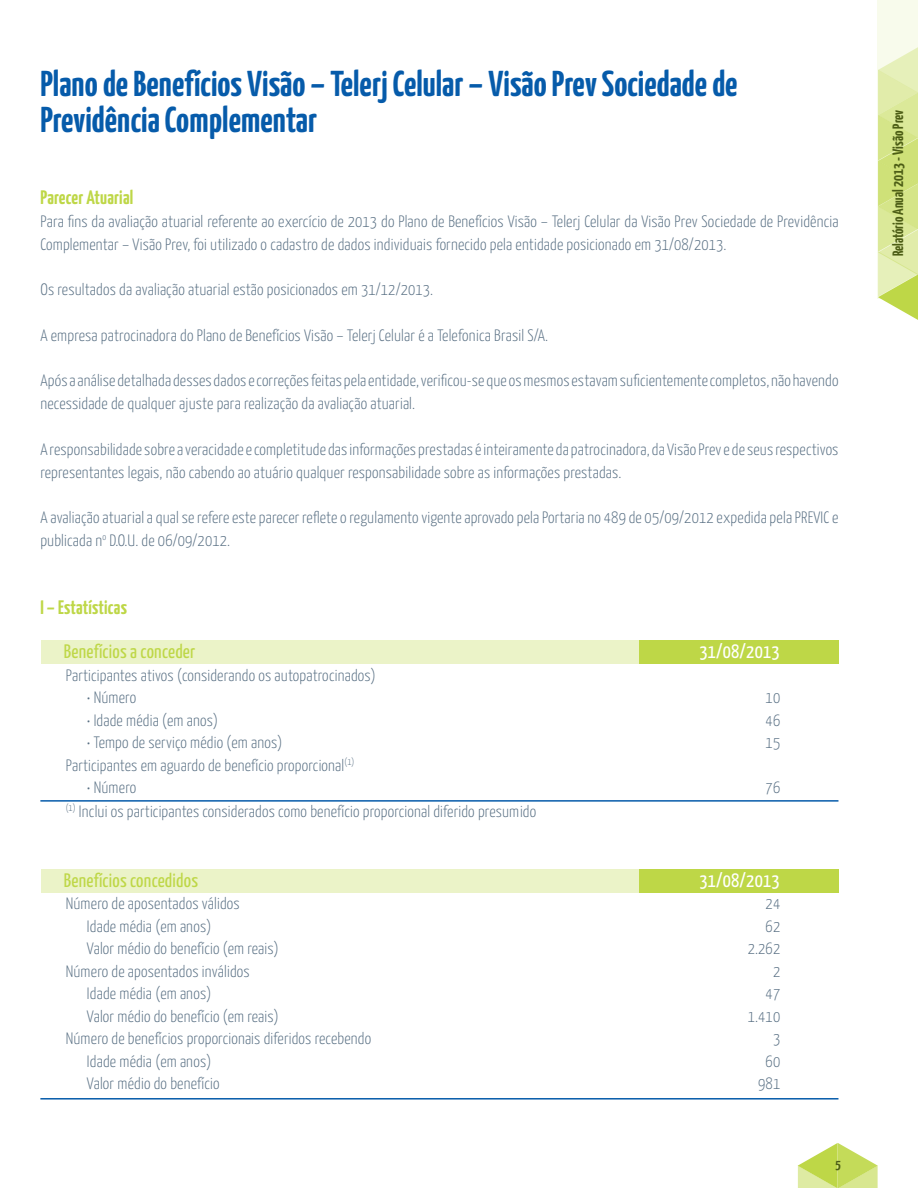
<style>
.page{position:relative;width:918px;height:1188px;background:#fff}
.page>*{position:absolute;margin:0;border:0;box-sizing:border-box;transform-origin:0 0}
.t1{font:700 36px/36px "Yanone Kaffeesatz";color:#065baa}
.t2{font:19.5px "Yanone Kaffeesatz";letter-spacing:.01em;color:#bed747}
.t3{font:700 19.5px "Yanone Kaffeesatz";letter-spacing:.01em;color:#bed747}
.t4{font:19.5px "Yanone Kaffeesatz";letter-spacing:.01em;color:#fff}
.t5{font:300 16.5px/22.5px "Yanone Kaffeesatz";letter-spacing:.01em;color:#586f83}
.t6{font:700 15px "Yanone Kaffeesatz";color:#4c5d15}
.t7{font:700 13.5px "Yanone Kaffeesatz";color:#4c5d15}
</style>
<div class="page">
<div style="left:878px;top:0;width:40px;height:298px;background:#f8fbec"></div>
<svg style="left:878px;top:47px;width:40px;height:273px;background:#dbe89a"></svg>
<svg style="left:798px;top:1143px;width:80px;height:45px"></svg>
<hr style="left:40px;top:800px;width:798px;height:2px;background:#065baa">
<hr style="left:40px;top:1098px;width:798px;height:2px;background:#065baa">
<div style="left:41px;top:641px;width:598px;height:23px;background:#ebf3c8"></div>
<div style="left:41px;top:869px;width:598px;height:24px;background:#ebf3c8"></div>
<div style="left:639px;top:641px;width:199px;height:23px;background:#bed747"></div>
<div style="left:639px;top:869px;width:199px;height:24px;background:#bed747"></div>
<h1 class="t1" style="left:40px;top:66px;width:699px">Plano de Benefícios Visão – Telerj Celular – Visão Prev Sociedade de<br>Previdência Complementar</h1>
<p class="t3" style="left:40px;top:185px;width:94px">Parecer Atuarial</p>
<p class="t5" style="left:40px;top:209px;width:800px">Para fins da avaliação atuarial referente ao exercício de 2013 do Plano de Benefícios Visão – Telerj Celular da Visão Prev Sociedade de Previdência<br>Complementar – Visão Prev, foi utilizado o cadastro de dados individuais fornecido pela entidade posicionado em 31/08/2013.</p>
<p class="t5" style="left:40px;top:278px;width:394px">Os resultados da avaliação atuarial estão posicionados em 31/12/2013.</p>
<p class="t5" style="left:40px;top:324px;width:509px">A empresa patrocinadora do Plano de Benefícios Visão – Telerj Celular é a Telefonica Brasil S/A.</p>
<p class="t5" style="left:40px;top:369px;width:800px">Após a análise detalhada desses dados e correções feitas pela entidade, verificou-se que os mesmos estavam suficientemente completos, não havendo necessidade de qualquer ajuste para realização da avaliação atuarial.</p>
<p class="t5" style="left:40px;top:437px;width:800px">A responsabilidade sobre a veracidade e completitude das informações prestadas é inteiramente da patrocinadora, da Visão Prev e de seus respectivos representantes legais, não cabendo ao atuário qualquer responsabilidade sobre as informações prestadas.</p>
<p class="t5" style="left:40px;top:506px;width:800px">A avaliação atuarial a qual se refere este parecer reflete o regulamento vigente aprovado pela Portaria no 489 de 05/09/2012 expedida pela PREVIC e publicada n<sup>o</sup> D.O.U. de 06/09/2012.</p>
<p class="t3" style="left:40px;top:596px;width:88px">I – Estatísticas</p>
<p class="t2" style="left:64px;top:640px;width:133px">Benefícios a conceder</p>
<p class="t5" style="left:66px;top:664px;width:312px">Participantes ativos (considerando os autopatrocinados)</p>
<p class="t5" style="left:87px;top:686px;width:51px">• Número</p>
<p class="t5" style="left:87px;top:709px;width:133px">• Idade média (em anos)</p>
<p class="t5" style="left:66px;top:731px;width:290px;text-indent:21px">• Tempo de serviço médio (em anos)<br>Participantes em aguardo de benefício proporcional<sup>(1)</sup></p>
<p class="t5" style="left:66px;top:775px;width:472px;line-height:23.7px;text-indent:21px">• Número<br><sup>(1)</sup> Inclui os participantes considerados como benefício proporcional diferido presumido</p>
<p class="t2" style="left:64px;top:868px;width:136px">Benefícios concedidos</p>
<p class="t5" style="left:66px;top:892px;width:176px">Número de aposentados válidos</p>
<p class="t5" style="left:87px;top:915px;width:126px">Idade média (em anos)</p>
<p class="t5" style="left:87px;top:937px;width:193px">Valor médio do benefício (em reais)</p>
<p class="t5" style="left:66px;top:960px;width:186px">Número de aposentados inválidos</p>
<p class="t5" style="left:87px;top:982px;width:126px">Idade média (em anos)</p>
<p class="t5" style="left:87px;top:1005px;width:193px">Valor médio do benefício (em reais)</p>
<p class="t5" style="left:66px;top:1027px;width:307px">Número de benefícios proporcionais diferidos recebendo</p>
<p class="t5" style="left:87px;top:1050px;width:126px">Idade média (em anos)</p>
<p class="t5" style="left:87px;top:1072px;width:134px">Valor médio do benefício</p>
<p class="t4" style="left:700px;top:640px;width:81px">31/08/2013</p>
<p class="t5" style="left:766px;top:686px;width:16px;text-align:justify">10<br>46<br>15</p>
<p class="t5" style="left:766px;top:776px;width:16px">76</p>
<p class="t4" style="left:700px;top:868px;width:81px">31/08/2013</p>
<p class="t5" style="left:748px;top:892px;width:34px;text-align:right">24<br>62<br>2.262<br>2<br>47<br>1.410<br>3<br>60<br>981</p>
<p class="t7" style="left:835px;top:1156px;width:7px">5</p>
<p class="t6" style="left:889px;top:256px;width:148px;rotate:-90deg">Relatório Anual 2013 - Visão Prev</p>
</div>
